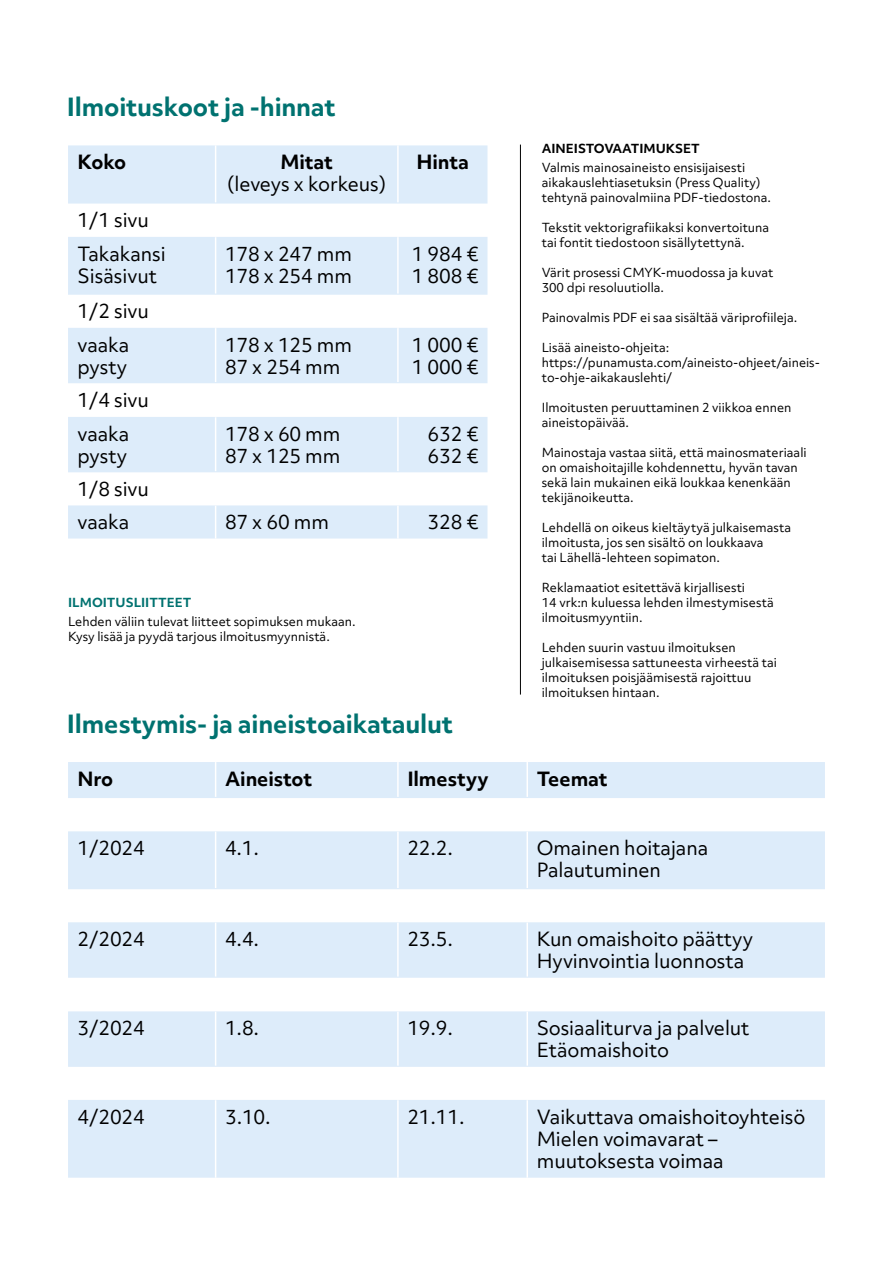
<style>
.page{position:relative;width:893px;height:1263px;background:#fff}
.page>*{position:absolute;margin:0;border:0;box-sizing:border-box;transform-origin:0 0}
.t1{font:700 24px "Objektiv Mk 3";letter-spacing:-.005em;color:#007270}
.t2{font:18.75px/22.4px "Objektiv Mk 3";letter-spacing:-.005em;color:#000}
.t3{font:700 18.75px "Objektiv Mk 3";letter-spacing:-.005em;color:#000}
.t4{font:12px/15px "Objektiv Mk 3";color:#000}
.t5{font:700 12px "Objektiv Mk 3";color:#000}
.t6{font:700 12px "Objektiv Mk 3";color:#007270}
</style>
<div class="page">
<hr style="left:520px;top:145px;width:1px;height:549px;background:#000">
<div style="left:68px;top:145px;width:419px;height:59px;background:#ddecfa"></div>
<div style="left:68px;top:237px;width:419px;height:58px;background:#ddecfa"></div>
<div style="left:68px;top:328px;width:419px;height:55px;background:#ddecfa"></div>
<div style="left:68px;top:417px;width:419px;height:55px;background:#ddecfa"></div>
<div style="left:68px;top:505px;width:419px;height:33px;background:#ddecfa"></div>
<hr style="left:215px;top:145px;width:1px;height:57px;background:#fff">
<hr style="left:397px;top:145px;width:2px;height:57px;background:#fff">
<hr style="left:215px;top:237px;width:1px;height:57px;background:#fff">
<hr style="left:397px;top:237px;width:2px;height:57px;background:#fff">
<hr style="left:215px;top:328px;width:1px;height:54px;background:#fff">
<hr style="left:397px;top:328px;width:2px;height:54px;background:#fff">
<hr style="left:215px;top:417px;width:1px;height:54px;background:#fff">
<hr style="left:397px;top:417px;width:2px;height:54px;background:#fff">
<hr style="left:215px;top:506px;width:1px;height:32px;background:#fff">
<hr style="left:397px;top:506px;width:2px;height:32px;background:#fff">
<div style="left:68px;top:762px;width:757px;height:36px;background:#ddecfa"></div>
<div style="left:68px;top:831px;width:757px;height:58px;background:#ddecfa"></div>
<div style="left:68px;top:922px;width:757px;height:56px;background:#ddecfa"></div>
<div style="left:68px;top:1011px;width:757px;height:56px;background:#ddecfa"></div>
<div style="left:68px;top:1100px;width:757px;height:78px;background:#ddecfa"></div>
<hr style="left:215px;top:762px;width:1px;height:35px;background:#fff">
<hr style="left:397px;top:762px;width:2px;height:35px;background:#fff">
<hr style="left:526px;top:762px;width:2px;height:35px;background:#fff">
<hr style="left:215px;top:832px;width:1px;height:56px;background:#fff">
<hr style="left:397px;top:832px;width:2px;height:56px;background:#fff">
<hr style="left:526px;top:832px;width:2px;height:56px;background:#fff">
<hr style="left:215px;top:922px;width:1px;height:54px;background:#fff">
<hr style="left:397px;top:922px;width:2px;height:54px;background:#fff">
<hr style="left:526px;top:922px;width:2px;height:54px;background:#fff">
<hr style="left:215px;top:1012px;width:1px;height:54px;background:#fff">
<hr style="left:397px;top:1012px;width:2px;height:54px;background:#fff">
<hr style="left:526px;top:1012px;width:2px;height:54px;background:#fff">
<hr style="left:215px;top:1100px;width:1px;height:78px;background:#fff">
<hr style="left:397px;top:1100px;width:2px;height:78px;background:#fff">
<hr style="left:526px;top:1100px;width:2px;height:78px;background:#fff">
<h1 class="t1" style="left:67px;top:90px;width:270px">Ilmoituskoot ja -hinnat</h1>
<h2 class="t3" style="left:77px;top:149px;width:50px">Koko</h2>
<h2 class="t3" style="left:281px;top:149px;width:54px">Mitat</h2>
<h2 class="t2" style="left:227px;top:173px;width:161px">(leveys x korkeus)</h2>
<h2 class="t3" style="left:417px;top:149px;width:54px">Hinta</h2>
<h2 class="t2" style="left:77px;top:203px;width:90px;line-height:33.3px">1/1 sivu<br>Takakansi</h2>
<h2 class="t2" style="left:77px;top:265px;width:81px">Sisäsivut</h2>
<h2 class="t2" style="left:77px;top:295px;width:73px;line-height:33.2px">1/2 sivu vaaka</h2>
<h2 class="t2" style="left:77px;top:355px;width:51px">pysty</h2>
<h2 class="t2" style="left:77px;top:383px;width:73px;line-height:33.6px">1/4 sivu vaaka</h2>
<h2 class="t2" style="left:77px;top:445px;width:51px">pysty</h2>
<h2 class="t2" style="left:77px;top:472px;width:73px;line-height:33.2px">1/8 sivu vaaka</h2>
<h2 class="t2" style="left:225px;top:242px;width:129px">178 x 247 mm<br>178 x 254 mm</h2>
<h2 class="t2" style="left:412px;top:242px;width:68px">1 984 €<br>1 808 €</h2>
<h2 class="t2" style="left:225px;top:333px;width:129px">178 x 125 mm<br>87 x 254 mm</h2>
<h2 class="t2" style="left:412px;top:333px;width:68px">1 000 €<br>1 000 €</h2>
<h2 class="t2" style="left:225px;top:422px;width:117px">178 x 60 mm<br>87 x 125 mm</h2>
<h2 class="t2" style="left:428px;top:422px;width:52px">632 €<br>632 €</h2>
<h2 class="t2" style="left:225px;top:511px;width:106px">87 x 60 mm</h2>
<h2 class="t2" style="left:428px;top:511px;width:52px">328 €</h2>
<p class="t6" style="left:68px;top:593px;width:125px">ILMOITUSLIITTEET</p>
<p class="t4" style="left:68px;top:614px;width:289px">Lehden väliin tulevat liitteet sopimuksen mukaan.<br>Kysy lisää ja pyydä tarjous ilmoitusmyynnistä.</p>
<p class="t5" style="left:542px;top:140px;width:160px">AINEISTOVAATIMUKSET</p>
<p class="t4" style="left:542px;top:160px;width:231px">Valmis mainosaineisto ensisijaisesti aikakauslehtiasetuksin (Press Quality) tehtynä painovalmiina PDF-tiedostona.</p>
<p class="t4" style="left:542px;top:220px;width:229px">Tekstit vektorigrafiikaksi konvertoituna tai fontit tiedostoon sisällytettynä.</p>
<p class="t4" style="left:542px;top:265px;width:233px">Värit prosessi CMYK-muodossa ja kuvat<br>300 dpi resoluutiolla.</p>
<p class="t4" style="left:542px;top:310px;width:257px">Painovalmis PDF ei saa sisältää väriprofiileja.</p>
<p class="t4" style="left:542px;top:340px;width:280px">Lisää aineisto-ohjeita: https://punamusta.com/aineisto-ohjeet/aineis&shy;to-ohje-aikakauslehti/</p>
<p class="t4" style="left:542px;top:400px;width:251px">Ilmoitusten peruuttaminen 2 viikkoa ennen aineistopäivää.</p>
<p class="t4" style="left:542px;top:445px;width:266px">Mainostaja vastaa siitä, että mainosmateriaali on omaishoitajille kohdennettu, hyvän tavan sekä lain mukainen eikä loukkaa kenenkään tekijänoikeutta.</p>
<p class="t4" style="left:542px;top:520px;width:251px">Lehdellä on oikeus kieltäytyä julkaisemasta ilmoitusta, jos sen sisältö on loukkaava<br>tai Lähellä-lehteen sopimaton.</p>
<p class="t4" style="left:542px;top:580px;width:233px">Reklamaatiot esitettävä kirjallisesti<br>14 vrk:n kuluessa lehden ilmestymisestä ilmoitusmyyntiin.</p>
<p class="t4" style="left:542px;top:640px;width:237px">Lehden suurin vastuu ilmoituksen julkaisemisessa sattuneesta virheestä tai ilmoituksen poisjäämisestä rajoittuu ilmoituksen hintaan.</p>
<h1 class="t1" style="left:67px;top:707px;width:387px">Ilmestymis- ja aineistoaikataulut</h1>
<h2 class="t3" style="left:77px;top:765px;width:37px">Nro</h2>
<h2 class="t3" style="left:225px;top:765px;width:89px">Aineistot</h2>
<h2 class="t3" style="left:407px;top:765px;width:83px">Ilmestyy</h2>
<h2 class="t3" style="left:537px;top:765px;width:72px">Teemat</h2>
<h2 class="t2" style="left:77px;top:837px;width:69px">1/2024</h2>
<h2 class="t2" style="left:225px;top:837px;width:35px">4.1.</h2>
<h2 class="t2" style="left:407px;top:837px;width:47px">22.2.</h2>
<h2 class="t2" style="left:537px;top:837px;width:173px">Omainen hoitajana<br>Palautuminen</h2>
<h2 class="t2" style="left:77px;top:928px;width:69px">2/2024</h2>
<h2 class="t2" style="left:225px;top:928px;width:35px">4.4.</h2>
<h2 class="t2" style="left:407px;top:928px;width:47px">23.5.</h2>
<h2 class="t2" style="left:537px;top:928px;width:218px">Kun omaishoito päättyy<br>Hyvinvointia luonnosta</h2>
<h2 class="t2" style="left:77px;top:1017px;width:69px">3/2024</h2>
<h2 class="t2" style="left:225px;top:1017px;width:35px">1.8.</h2>
<h2 class="t2" style="left:407px;top:1017px;width:47px">19.9.</h2>
<h2 class="t2" style="left:537px;top:1017px;width:214px">Sosiaaliturva ja palvelut<br>Etäomaishoito</h2>
<h2 class="t2" style="left:78px;top:1105px;width:69px">4/2024</h2>
<h2 class="t2" style="left:225px;top:1105px;width:47px">3.10.</h2>
<h2 class="t2" style="left:407px;top:1105px;width:59px">21.11.</h2>
<h2 class="t2" style="left:537px;top:1105px;width:270px">Vaikuttava omaishoitoyhteisö<br>Mielen voimavarat – muutoksesta voimaa</h2>
</div>
